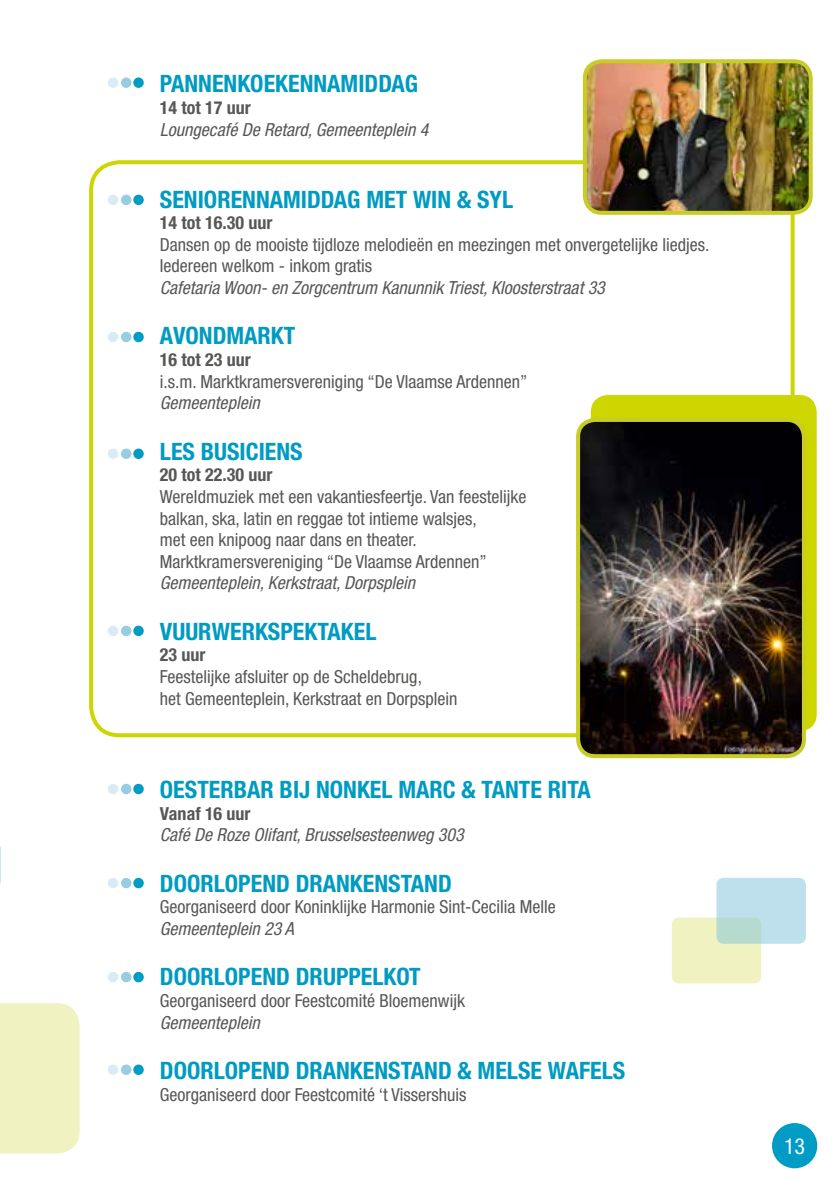
<style>
.page{position:relative;width:840px;height:1191px;background:#fff}
.page>*{position:absolute;margin:0;border:0;box-sizing:border-box;transform-origin:0 0}
.t1{font:700 condensed 24px "Helvetica Neue";color:#009bc2}
.t2{font:condensed 22px "Helvetica Neue";color:#fff}
.t3{font:condensed 18px/21.6px "Helvetica Neue";color:#575756}
.t4{font:italic condensed 18px "Helvetica Neue";color:#575756}
.t5{font:700 condensed 18px "Helvetica Neue";color:#575756}
</style>
<div class="page">
<div style="left:108px;top:77px;width:10px;height:11px;background:#d9ecf5;border-radius:50%"></div>
<div style="left:121px;top:77px;width:10px;height:11px;background:#97cde3;border-radius:50%"></div>
<div style="left:133px;top:77px;width:11px;height:11px;background:#009cc5;border-radius:50%"></div>
<div style="left:108px;top:195px;width:10px;height:10px;background:#d9ecf5;border-radius:50%"></div>
<div style="left:121px;top:195px;width:10px;height:10px;background:#97cde3;border-radius:50%"></div>
<div style="left:133px;top:195px;width:11px;height:10px;background:#009cc5;border-radius:50%"></div>
<div style="left:108px;top:332px;width:10px;height:10px;background:#d9ecf5;border-radius:50%"></div>
<div style="left:121px;top:332px;width:10px;height:10px;background:#97cde3;border-radius:50%"></div>
<div style="left:133px;top:332px;width:11px;height:10px;background:#009cc5;border-radius:50%"></div>
<div style="left:108px;top:448px;width:10px;height:11px;background:#d9ecf5;border-radius:50%"></div>
<div style="left:121px;top:448px;width:10px;height:11px;background:#97cde3;border-radius:50%"></div>
<div style="left:133px;top:448px;width:11px;height:11px;background:#009cc5;border-radius:50%"></div>
<div style="left:108px;top:625px;width:10px;height:11px;background:#d9ecf5;border-radius:50%"></div>
<div style="left:121px;top:625px;width:10px;height:11px;background:#97cde3;border-radius:50%"></div>
<div style="left:133px;top:625px;width:11px;height:11px;background:#009cc5;border-radius:50%"></div>
<div style="left:108px;top:784px;width:10px;height:10px;background:#d9ecf5;border-radius:50%"></div>
<div style="left:121px;top:784px;width:10px;height:10px;background:#97cde3;border-radius:50%"></div>
<div style="left:133px;top:784px;width:11px;height:10px;background:#009cc5;border-radius:50%"></div>
<div style="left:108px;top:878px;width:10px;height:10px;background:#d9ecf5;border-radius:50%"></div>
<div style="left:121px;top:878px;width:10px;height:10px;background:#97cde3;border-radius:50%"></div>
<div style="left:133px;top:878px;width:11px;height:10px;background:#009cc5;border-radius:50%"></div>
<div style="left:108px;top:972px;width:10px;height:10px;background:#d9ecf5;border-radius:50%"></div>
<div style="left:121px;top:972px;width:10px;height:10px;background:#97cde3;border-radius:50%"></div>
<div style="left:133px;top:972px;width:11px;height:10px;background:#009cc5;border-radius:50%"></div>
<div style="left:108px;top:1064px;width:10px;height:11px;background:#d9ecf5;border-radius:50%"></div>
<div style="left:121px;top:1064px;width:10px;height:11px;background:#97cde3;border-radius:50%"></div>
<div style="left:133px;top:1064px;width:11px;height:11px;background:#009cc5;border-radius:50%"></div>
<div style="left:89px;top:160px;width:705px;height:577px;border:4px solid #cdd600;border-radius:28px"></div>
<div style="left:0;top:1003px;width:80px;height:150px;background:#f0f2c2"></div>
<img style="left:587px;top:62px;width:223px;height:150px">
<div style="left:582px;top:59px;width:230px;height:156px;border:4px solid #c7cd26;border-radius:17px"></div>
<div style="left:590px;top:395px;width:226px;height:336px;background:#cdd600;border-radius:17px"></div>
<div style="left:671px;top:917px;width:89px;height:66px;background:#f0f2c2;border-radius:7px"></div>
<svg style="left:716px;top:878px;width:89px;height:65px;background:#bcdee6"></svg>
<img style="left:580px;top:421px;width:223px;height:335px">
<div style="left:575px;top:418px;width:230px;height:340px;border:4px solid #c7cd26;border-radius:17px"></div>
<div style="left:771px;top:1123px;width:45px;height:45px;background:#009cc5;border-radius:50%"></div>
<h1 class="t1" style="left:160px;top:69px;width:259px">PANNENKOEKENNAMIDDAG</h1>
<p class="t5" style="left:160px;top:97px;width:92px">14 tot 17 uur</p>
<p class="t4" style="left:160px;top:119px;width:270px">Loungecafé De Retard, Gemeenteplein 4</p>
<h1 class="t1" style="left:160px;top:184px;width:354px">SENIORENNAMIDDAG MET WIN &amp; SYL</h1>
<p class="t5" style="left:160px;top:212px;width:114px">14 tot 16.30 uur</p>
<p class="t3" style="left:160px;top:233px;width:550px">Dansen op de mooiste tijdloze melodieën en meezingen met onvergetelijke liedjes.<br>Iedereen welkom - inkom gratis</p>
<p class="t4" style="left:160px;top:277px;width:446px">Cafetaria Woon- en Zorgcentrum Kanunnik Triest, Kloosterstraat 33</p>
<h1 class="t1" style="left:160px;top:321px;width:137px">AVONDMARKT</h1>
<p class="t5" style="left:160px;top:349px;width:92px">16 tot 23 uur</p>
<p class="t3" style="left:160px;top:370px;width:369px">i.s.m. Marktkramersvereniging “De Vlaamse Ardennen”</p>
<p class="t4" style="left:160px;top:392px;width:101px">Gemeenteplein</p>
<h1 class="t1" style="left:160px;top:436px;width:144px">LES BUSICIENS</h1>
<p class="t5" style="left:160px;top:464px;width:114px">20 tot 22.30 uur</p>
<p class="t3" style="left:160px;top:485px;width:368px">Wereldmuziek met een vakantiesfeertje. Van feestelijke balkan, ska, latin en reggae tot intieme walsjes,<br>met een knipoog naar dans en theater.<br>Marktkramersvereniging “De Vlaamse Ardennen”</p>
<p class="t4" style="left:160px;top:572px;width:257px">Gemeenteplein, Kerkstraat, Dorpsplein</p>
<h1 class="t1" style="left:160px;top:616px;width:218px">VUURWERKSPEKTAKEL</h1>
<p class="t5" style="left:160px;top:644px;width:47px">23 uur</p>
<p class="t3" style="left:160px;top:665px;width:299px">Feestelijke afsluiter op de Scheldebrug,<br>het Gemeenteplein, Kerkstraat en Dorpsplein</p>
<h1 class="t1" style="left:160px;top:775px;width:432px">OESTERBAR BIJ NONKEL MARC &amp; TANTE RITA</h1>
<p class="t5" style="left:160px;top:802px;width:92px">Vanaf 16 uur</p>
<p class="t4" style="left:160px;top:824px;width:305px">Café De Roze Olifant, Brusselsesteenweg 303</p>
<h1 class="t1" style="left:160px;top:868px;width:293px">DOORLOPEND DRANKENSTAND</h1>
<p class="t3" style="left:160px;top:896px;width:397px">Georganiseerd door Koninklijke Harmonie Sint-Cecilia Melle</p>
<p class="t4" style="left:160px;top:918px;width:135px">Gemeenteplein 23 A</p>
<h1 class="t1" style="left:160px;top:962px;width:262px">DOORLOPEND DRUPPELKOT</h1>
<p class="t3" style="left:160px;top:989px;width:306px">Georganiseerd door Feestcomité Bloemenwijk</p>
<p class="t4" style="left:160px;top:1012px;width:101px">Gemeenteplein</p>
<h1 class="t1" style="left:160px;top:1056px;width:466px">DOORLOPEND DRANKENSTAND &amp; MELSE WAFELS</h1>
<p class="t3" style="left:160px;top:1083px;width:308px">Georganiseerd door Feestcomité ‘t Vissershuis</p>
<p class="t2" style="left:783px;top:1133px;width:23px">13</p>
</div>
